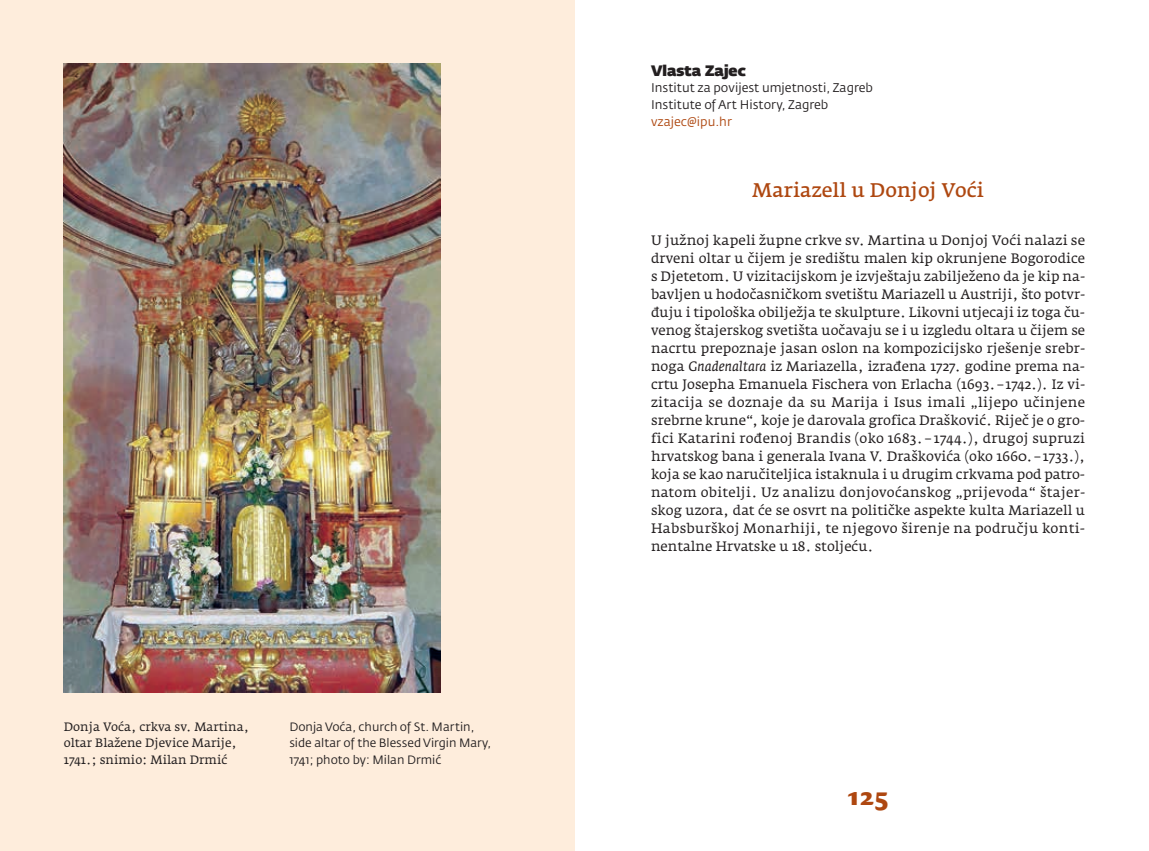
<style>
.page{position:relative;width:1149px;height:851px;background:#fff}
.page>*{position:absolute;margin:0;border:0;box-sizing:border-box;transform-origin:0 0}
.t1{font:900 25.5px "Fresco";color:#ae4710}
.t2{font:600 19.5px "Fedra Serif A Std";color:#ae4710}
.t3{font:800 15px "Fe Sa Dis";color:#231f20}
.t4{font:13.5px/18px "Fedra Serif A Std";letter-spacing:.02em;color:#231f20;text-align:justify}
.t5{font:12.45px/17px "Fedra Sans Std";color:#231f20}
.t6{font:12.45px "Fedra Sans Std";color:#ae4710}
.t7{font:12px/16.5px "Fedra Sans Std";color:#231f20}
.t8{font:12px/16.5px "Fedra Serif A Std";color:#231f20}
.s1{font-style:italic}
</style>
<div class="page">
<div style="left:0;top:0;width:574px;height:850px;background:#feeddc"></div>
<img style="left:64px;top:64px;width:376px;height:628px">
<p class="t8" style="left:64px;top:718px;width:187px">Donja Voća, crkva sv. Martina, oltar Blažene Djevice Marije,<br>1741.; snimio: Milan Drmić</p>
<p class="t7" style="left:289px;top:718px;width:203px">Donja Voća, church of St. Martin, side altar of the Blessed Virgin Mary,<br>1741; photo by: Milan Drmić</p>
<p class="t3" style="left:651px;top:61px;width:96px">Vlasta Zajec</p>
<p class="t5" style="left:651px;top:80px;width:223px">Institut za povijest umjetnosti, Zagreb<br>Institute of Art History, Zagreb</p>
<p class="t6" style="left:651px;top:114px;width:82px">vzajec@ipu.hr</p>
<h2 class="t2" style="left:752px;top:179px;width:233px">Mariazell u Donjoj Voći</h2>
<p class="t4" style="left:651px;top:231px;width:435px">U južnoj kapeli župne crkve sv. Martina u Donjoj Voći nalazi se drveni oltar u čijem je središtu malen kip okrunjene Bogorodice s Djetetom. U vizitacijskom je izvještaju zabilježeno da je kip na&shy;bavljen u hodočasničkom svetištu Mariazell u Austriji, što potvr&shy;đuju i tipološka obilježja te skulpture. Likovni utjecaji iz toga ču&shy;venog štajerskog svetišta uočavaju se i u izgledu oltara u čijem se nacrtu prepoznaje jasan oslon na kompozicijsko rješenje srebr&shy;noga <span class="s1">Gnadenaltara</span> iz Mariazella, izrađena 1727. godine prema na&shy;crtu Josepha Emanuela Fischera von Erlacha (1693. –1742.). Iz vi&shy;zitacija se doznaje da su Marija i Isus imali „lijepo učinjene srebrne krune“, koje je darovala grofica Drašković. Riječ je o gro&shy;fici Katarini rođenoj Brandis (oko 1683. – 1744.), drugoj supruzi hrvatskog bana i generala Ivana V. Draškovića (oko 1660. –1733.), koja se kao naručiteljica istaknula i u drugim crkvama pod patro&shy;natom obitelji. Uz analizu donjovoćanskog „prijevoda“ štajer&shy;skog uzora, dat će se osvrt na političke aspekte kulta Mariazell u Habsburškoj Monarhiji, te njegovo širenje na području konti&shy;nentalne Hrvatske u 18. stoljeću.</p>
<h1 class="t1" style="left:847px;top:779px;width:43px">125</h1>
</div>
